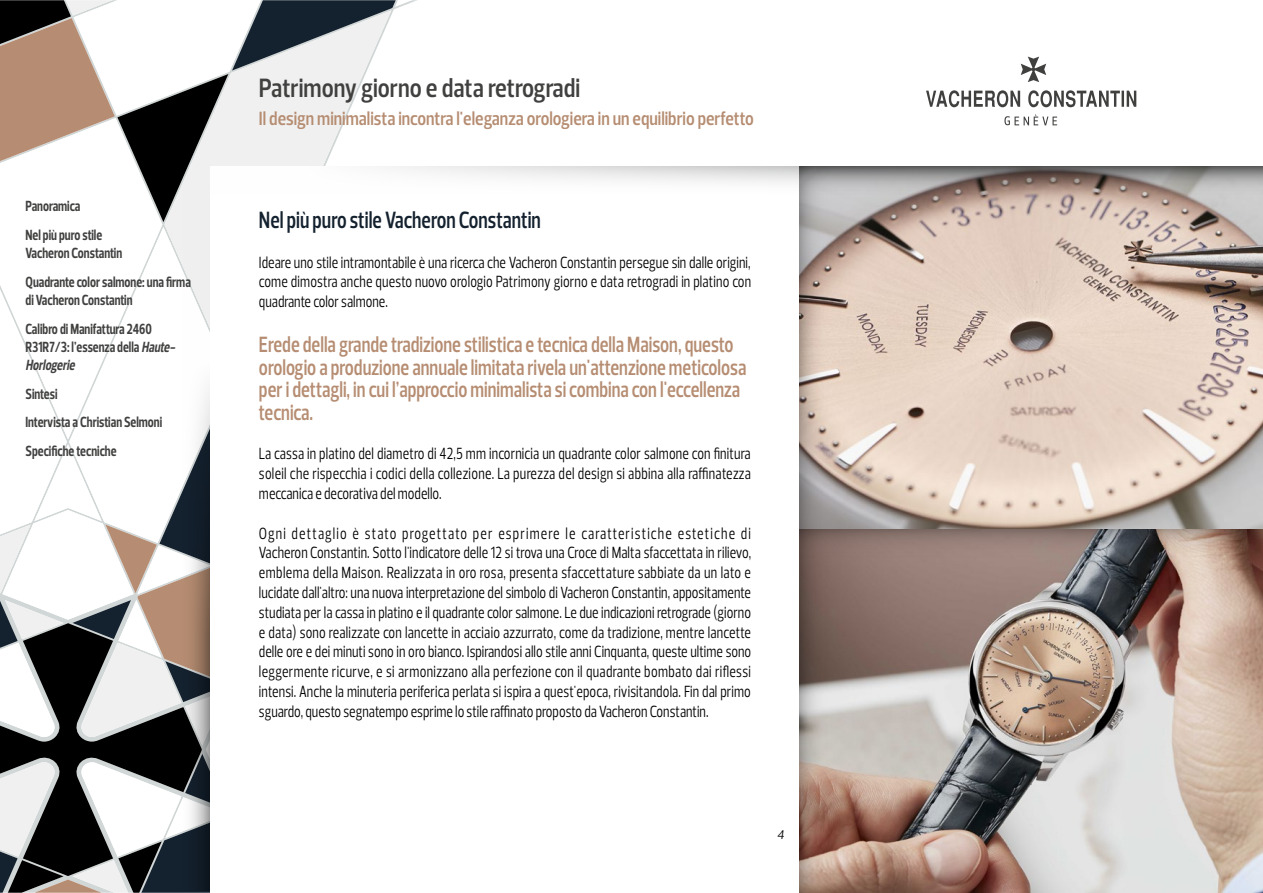
<style>
.page{position:relative;width:1263px;height:893px;background:#fff}
.page>*{position:absolute;margin:0;border:0;box-sizing:border-box;transform-origin:0 0}
.t1{font:600 27px "Prelo Condensed";color:#40403f}
.t2{font:600 24px "Prelo Condensed";color:#14212e;scale:.9 1}
.t3{font:600 22.5px/22.5px "Prelo Condensed";color:#b68d72;scale:.9 1}
.t4{font:600 19.5px "Prelo Condensed";color:#b68d72}
.t5{font:16.5px/19.8px "Prelo Condensed";color:#000;text-align:justify;scale:.9 1}
.t6{font:700 15px/28.8px "Prelo Condensed";color:#40403f;scale:.9 1}
.t7{font:italic 12.75px "Prelo";color:#000}
.s1{font-style:italic}
</style>
<div class="page">
<svg style="left:0;top:745px;width:163px;height:9px"></svg>
<svg style="left:0;top:754px;width:210px;height:139px"></svg>
<svg style="left:0;top:289px;width:163px;height:456px"></svg>
<svg style="left:0;top:0;width:396px;height:222px"></svg>
<svg style="left:926px;top:57px;width:210px;height:68px"></svg>
<svg style="left:163px;top:190px;width:47px;height:701px"></svg>
<div style="left:210px;top:166px;width:1052px;height:727px;background:#fff"></div>
<svg style="left:385px;top:166px;width:414px;height:17px"></svg>
<img style="left:847px;top:214px;width:416px;height:315px">
<svg style="left:847px;top:166px;width:416px;height:48px;background:#a29590"></svg>
<div style="left:799px;top:529px;width:464px;height:364px;background:#000;opacity:.38"></div>
<svg style="left:799px;top:166px;width:48px;height:727px;background:#a5948b"></svg>
<svg style="left:799px;top:529px;width:464px;height:48px;background:#8b7770"></svg>
<p class="t6" style="left:26px;top:192px;width:87px">Panoramica<br>Nel più puro stile</p>
<p class="t6" style="left:26px;top:239px;width:185px">Vacheron Constantin<br>Quadrante color salmone: una firma</p>
<p class="t6" style="left:26px;top:286px;width:142px">di Vacheron Constantin<br>Calibro di Manifattura 2460</p>
<p class="t6" style="left:26px;top:338px;width:171px;line-height:18px">R31R7/3: l’essenza della <span class="s1">Haute-<br>Horlogerie</span></p>
<p class="t6" style="left:26px;top:379px;width:153px">Sintesi<br>Intervista a Christian Selmoni<br>Specifiche tecniche</p>
<h1 class="t1" style="left:259px;top:71px;width:323px">Patrimony giorno e data retrogradi</h1>
<p class="t4" style="left:259px;top:107px;width:496px">Il design minimalista incontra l'eleganza orologiera in un equilibrio perfetto</p>
<p class="t2" style="left:259px;top:205px;width:315px">Nel più puro stile Vacheron Constantin</p>
<p class="t5" style="left:259px;top:252px;width:548px">Ideare uno stile intramontabile è una ricerca che Vacheron Constantin persegue sin dalle origini, come dimostra anche questo nuovo orologio Patrimony giorno e data retrogradi in platino con quadrante color salmone.</p>
<p class="t3" style="left:259px;top:334px;width:543px">Erede della grande tradizione stilistica e tecnica della Maison, questo orologio a produzione annuale limitata rivela un'attenzione meticolosa per i dettagli, in cui l’approccio minimalista si combina con l'eccellenza tecnica.</p>
<p class="t5" style="left:259px;top:444px;width:548px">La cassa in platino del diametro di 42,5 mm incornicia un quadrante color salmone con finitura soleil che rispecchia i codici della collezione. La purezza del design si abbina alla raffinatezza meccanica e decorativa del modello.</p>
<p class="t5" style="left:259px;top:523px;width:548px">Ogni dettaglio è stato progettato per esprimere le caratteristiche estetiche di Vacheron Constantin. Sotto l'indicatore delle 12 si trova una Croce di Malta sfaccettata in rilievo, emblema della Maison. Realizzata in oro rosa, presenta sfaccettature sabbiate da un lato e lucidate dall'altro: una nuova interpretazione del simbolo di Vacheron Constantin, appositamente studiata per la cassa in platino e il quadrante color salmone. Le due indicazioni retrograde (giorno e data) sono realizzate con lancette in acciaio azzurrato, come da tradizione, mentre lancette delle ore e dei minuti sono in oro bianco. Ispirandosi allo stile anni Cinquanta, queste ultime sono leggermente ricurve, e si armonizzano alla perfezione con il quadrante bombato dai riflessi intensi. Anche la minuteria periferica perlata si ispira a quest'epoca, rivisitandola. Fin dal primo sguardo, questo segnatempo esprime lo stile raffinato proposto da Vacheron Constantin.</p>
<p class="t7" style="left:777px;top:826px;width:9px">4</p>
</div>
